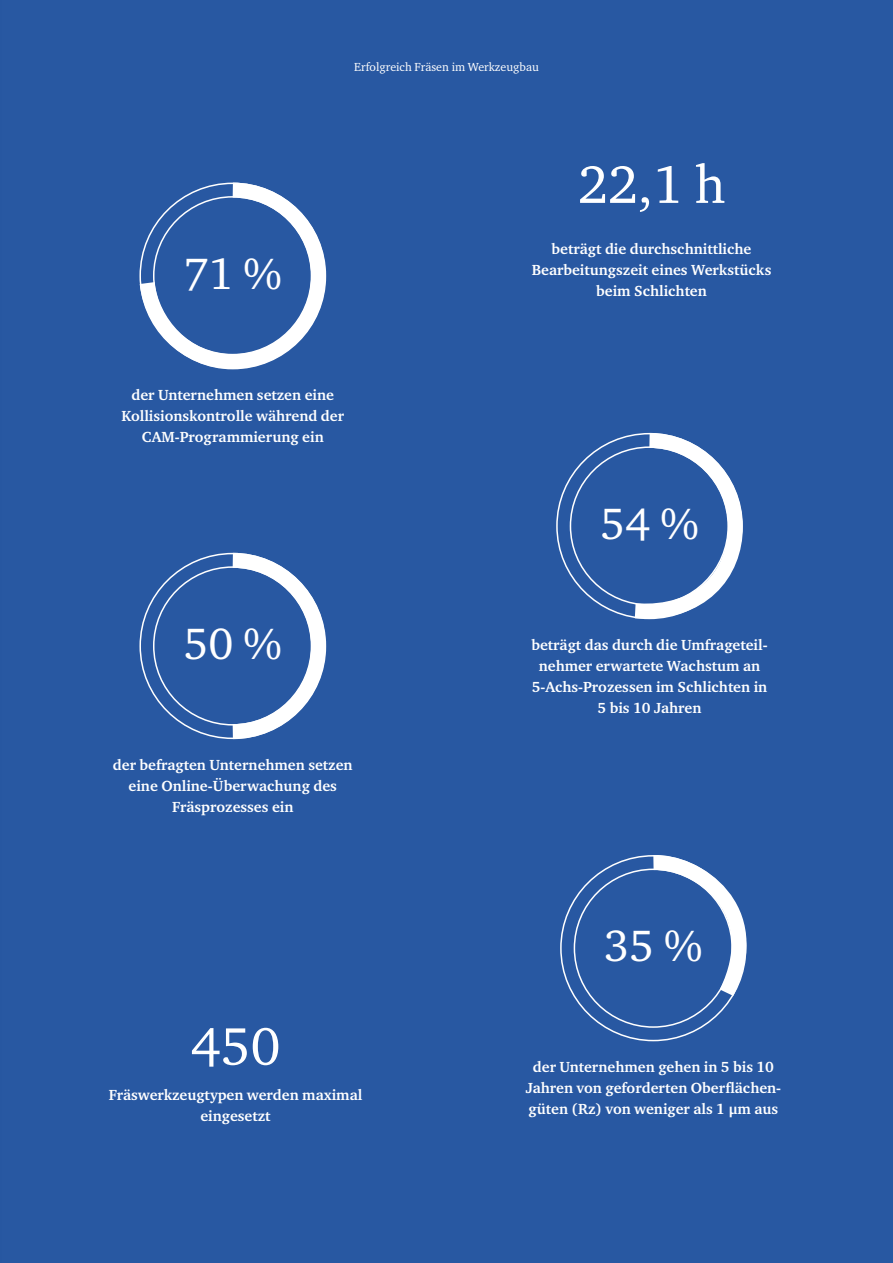
<style>
.page{position:relative;width:893px;height:1263px;background:#fff}
.page>*{position:absolute;margin:0;border:0;box-sizing:border-box;transform-origin:0 0}
.Spotlight_Zahl_02{font:54px "Charter ITC Std";color:#fff}
.Spotlight_Zahl_02-2{font:45px "Charter ITC Std";color:#fff}
.t1{font:700 15px/21px "Charter ITC Std";color:#fff;text-align:center}
.t2{font:12px "Charter ITC Std";color:#fff}
</style>
<div class="page">
<hr style="left:0;top:0;width:3px;height:1263px;background:#2757a1">
<div style="left:2px;top:0;width:891px;height:1263px;background:#2858a2"></div>
<svg style="left:139px;top:182px;width:188px;height:188px"></svg>
<svg style="left:139px;top:552px;width:188px;height:188px"></svg>
<svg style="left:556px;top:432px;width:187px;height:188px"></svg>
<svg style="left:560px;top:855px;width:187px;height:186px"></svg>
<p class="Spotlight_Zahl_02-2" style="left:184px;top:245px;width:100px">71 %</p>
<p class="t2" style="left:354px;top:60px;width:186px">Erfolgreich Fräsen im Werkzeugbau</p>
<p class="Spotlight_Zahl_02" style="left:578px;top:151px;width:149px">22,1 h</p>
<p class="t1" style="left:552px;top:238px;width:201px">beträgt die durchschnittliche</p>
<p class="t1" style="left:532px;top:259px;width:241px">Bearbeitungszeit eines Werkstücks beim Schlichten</p>
<p class="t1" style="left:132px;top:384px;width:204px">der Unternehmen setzen eine</p>
<p class="t1" style="left:121px;top:405px;width:224px">Kollisionskontrolle während der<br>CAM-Programmierung ein</p>
<p class="Spotlight_Zahl_02-2" style="left:600px;top:496px;width:100px">54 %</p>
<p class="Spotlight_Zahl_02-2" style="left:184px;top:616px;width:100px">50 %</p>
<p class="t1" style="left:531px;top:634px;width:238px">beträgt das durch die Umfrageteil&shy;nehmer erwartete Wachstum an<br>5-Achs-Prozessen im Schlichten in</p>
<p class="t1" style="left:597px;top:697px;width:105px">5 bis 10 Jahren</p>
<p class="t1" style="left:113px;top:754px;width:241px">der befragten Unternehmen setzen eine Online-Überwachung des</p>
<p class="t1" style="left:172px;top:796px;width:123px">Fräsprozesses ein</p>
<p class="Spotlight_Zahl_02" style="left:190px;top:1012px;width:92px">450</p>
<p class="t1" style="left:109px;top:1084px;width:255px">Fräswerkzeugtypen werden maximal eingesetzt</p>
<p class="Spotlight_Zahl_02-2" style="left:604px;top:918px;width:100px">35 %</p>
<p class="t1" style="left:526px;top:1056px;width:257px">der Unternehmen gehen in 5 bis 10<br>Jahren von geforderten Oberflächen&shy;güten (Rz) von weniger als 1 µm aus</p>
</div>
